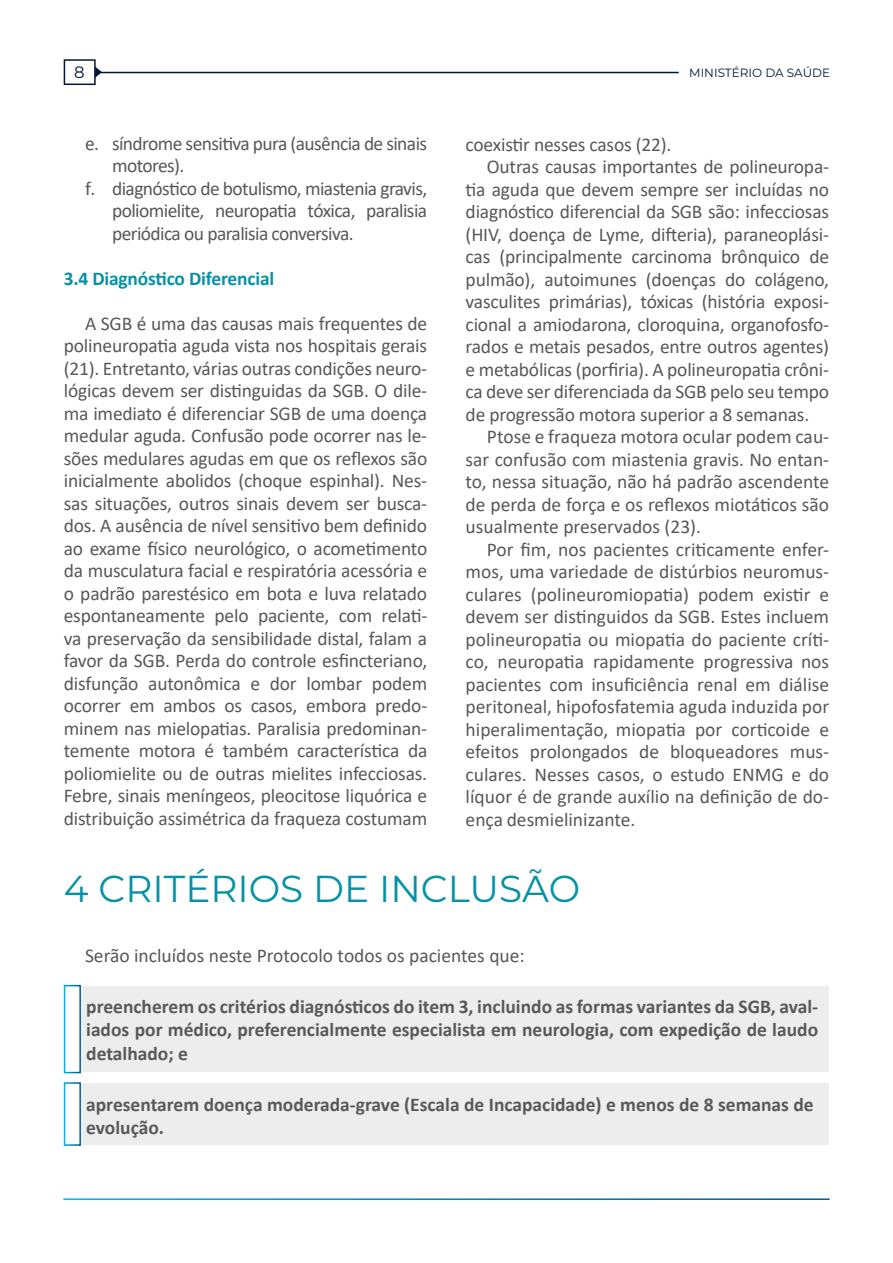
<style>
.page{position:relative;width:893px;height:1263px;background:#fff}
.page>*{position:absolute;margin:0;border:0;box-sizing:border-box;transform-origin:0 0}
.t1{font:37.5px "Montserrat";color:#0691a7}
.t2{font:19.5px/22.5px "Calibri";letter-spacing:-.01em;color:#58585a;text-align:justify}
.t3{font:700 19.5px/23.4px "Calibri";color:#58595b;text-align:justify}
.t4{font:19.5px "Calibri";letter-spacing:-.03em;color:#58585a}
.t5{font:700 19.5px "Calibri";letter-spacing:-.01em;color:#0691a7}
.t6{font:16.5px "Montserrat";color:#001735}
.t7{font:12px "Montserrat";color:#001735}
</style>
<div class="page">
<hr style="left:97px;top:72px;width:582px;height:1px;background:#001735">
<div style="left:64px;top:59px;width:32px;height:26px;border:2px solid #001735"></div>
<svg style="left:95px;top:67px;width:7px;height:11px"></svg>
<div style="left:80px;top:986px;width:748px;height:86px;background:#ededed"></div>
<div style="left:80px;top:1083px;width:748px;height:62px;background:#ededed"></div>
<div style="left:64px;top:985px;width:17px;height:88px;border:2px solid #fff"></div>
<div style="left:64px;top:1082px;width:17px;height:64px;border:2px solid #fff"></div>
<p class="t6" style="left:74px;top:61px;width:12px">8</p>
<p class="t7" style="left:689px;top:64px;width:142px">MINISTÉRIO DA SAÚDE</p>
<p class="t4" style="left:85px;top:130px;width:344px">e. síndrome sensitiva pura (ausência de sinais</p>
<p class="t4" style="left:112px;top:152px;width:74px">motores).</p>
<p class="t4" style="left:85px;top:175px;width:344px">f. diagnóstico de botulismo, miastenia gravis,</p>
<p class="t4" style="left:112px;top:197px;width:317px">poliomielite, neuropatia tóxica, paralisia</p>
<p class="t4" style="left:112px;top:220px;width:243px">periódica ou paralisia conversiva.</p>
<p class="t5" style="left:64px;top:264px;width:212px">3.4 Diagnóstico Diferencial</p>
<p class="t2" style="left:64px;top:311px;width:365px;text-indent:21px">A SGB é uma das causas mais frequentes de polineuropatia aguda vista nos hospitais gerais (21). Entretanto, várias outras condições neuro&shy;lógicas devem ser distinguidas da SGB. O dile&shy;ma imediato é diferenciar SGB de uma doença medular aguda. Confusão pode ocorrer nas le&shy;sões medulares agudas em que os reflexos são inicialmente abolidos (choque espinhal). Nes&shy;sas situações, outros sinais devem ser busca&shy;dos. A ausência de nível sensitivo bem definido ao exame físico neurológico, o acometimento da musculatura facial e respiratória acessória e o padrão parestésico em bota e luva relatado espontaneamente pelo paciente, com relati&shy;va preservação da sensibilidade distal, falam a favor da SGB. Perda do controle esfincteriano, disfunção autonômica e dor lombar podem ocorrer em ambos os casos, embora predo&shy;minem nas mielopatias. Paralisia predominan&shy;temente motora é também característica da poliomielite ou de outras mielites infecciosas.<br>Febre, sinais meníngeos, pleocitose liquórica e distribuição assimétrica da fraqueza costumam</p>
<p class="t2" style="left:466px;top:133px;width:207px">coexistir nesses casos (22).</p>
<p class="t2" style="left:487px;top:155px;width:344px">Outras causas importantes de polineuropa-</p>
<p class="t2" style="left:466px;top:178px;width:365px">tia aguda que devem sempre ser incluídas no</p>
<p class="t2" style="left:466px;top:200px;width:365px">diagnóstico diferencial da SGB são: infecciosas</p>
<p class="t2" style="left:466px;top:223px;width:365px">(HIV, doença de Lyme, difteria), paraneoplási-</p>
<p class="t2" style="left:466px;top:245px;width:365px">cas (principalmente carcinoma brônquico de</p>
<p class="t2" style="left:466px;top:268px;width:365px">pulmão), autoimunes (doenças do colágeno,</p>
<p class="t2" style="left:466px;top:290px;width:365px">vasculites primárias), tóxicas (história exposi-</p>
<p class="t2" style="left:466px;top:313px;width:365px">cional a amiodarona, cloroquina, organofosfo-</p>
<p class="t2" style="left:466px;top:335px;width:365px">rados e metais pesados, entre outros agentes)</p>
<p class="t2" style="left:466px;top:358px;width:365px">e metabólicas (porfiria). A polineuropatia crôni-</p>
<p class="t2" style="left:466px;top:380px;width:365px">ca deve ser diferenciada da SGB pelo seu tempo</p>
<p class="t2" style="left:466px;top:403px;width:345px">de progressão motora superior a 8 semanas.</p>
<p class="t2" style="left:487px;top:425px;width:344px">Ptose e fraqueza motora ocular podem cau-</p>
<p class="t2" style="left:466px;top:448px;width:365px">sar confusão com miastenia gravis. No entan-</p>
<p class="t2" style="left:466px;top:470px;width:365px">to, nessa situação, não há padrão ascendente</p>
<p class="t2" style="left:466px;top:493px;width:365px">de perda de força e os reflexos miotáticos são</p>
<p class="t2" style="left:466px;top:515px;width:237px">usualmente preservados (23).</p>
<p class="t2" style="left:487px;top:538px;width:344px">Por fim, nos pacientes criticamente enfer-</p>
<p class="t2" style="left:466px;top:560px;width:365px">mos, uma variedade de distúrbios neuromus-</p>
<p class="t2" style="left:466px;top:583px;width:365px">culares (polineuromiopatia) podem existir e</p>
<p class="t2" style="left:466px;top:605px;width:365px">devem ser distinguidos da SGB. Estes incluem</p>
<p class="t2" style="left:466px;top:628px;width:365px">polineuropatia ou miopatia do paciente críti-</p>
<p class="t2" style="left:466px;top:650px;width:365px">co, neuropatia rapidamente progressiva nos</p>
<p class="t2" style="left:466px;top:673px;width:365px">pacientes com insuficiência renal em diálise</p>
<p class="t2" style="left:466px;top:695px;width:365px">peritoneal, hipofosfatemia aguda induzida por</p>
<p class="t2" style="left:466px;top:718px;width:365px">hiperalimentação, miopatia por corticoide e</p>
<p class="t2" style="left:466px;top:740px;width:365px">efeitos prolongados de bloqueadores mus-</p>
<p class="t2" style="left:466px;top:763px;width:365px">culares. Nesses casos, o estudo ENMG e do</p>
<p class="t2" style="left:466px;top:785px;width:365px">líquor é de grande auxílio na definição de do-</p>
<p class="t2" style="left:466px;top:808px;width:171px">ença desmielinizante.</p>
<h1 class="t1" style="left:64px;top:863px;width:518px">4 CRITÉRIOS DE INCLUSÃO</h1>
<p class="t2" style="left:85px;top:943px;width:441px">Serão incluídos neste Protocolo todos os pacientes que:</p>
<p class="t3" style="left:86px;top:995px;width:733px">preencherem os critérios diagnósticos do item 3, incluindo as formas variantes da SGB, aval&shy;iados por médico, preferencialmente especialista em neurologia, com expedição de laudo detalhado; e</p>
<p class="t3" style="left:86px;top:1092px;width:729px">apresentarem doença moderada-grave (Escala de Incapacidade) e menos de 8 semanas de evolução.</p>
</div>
